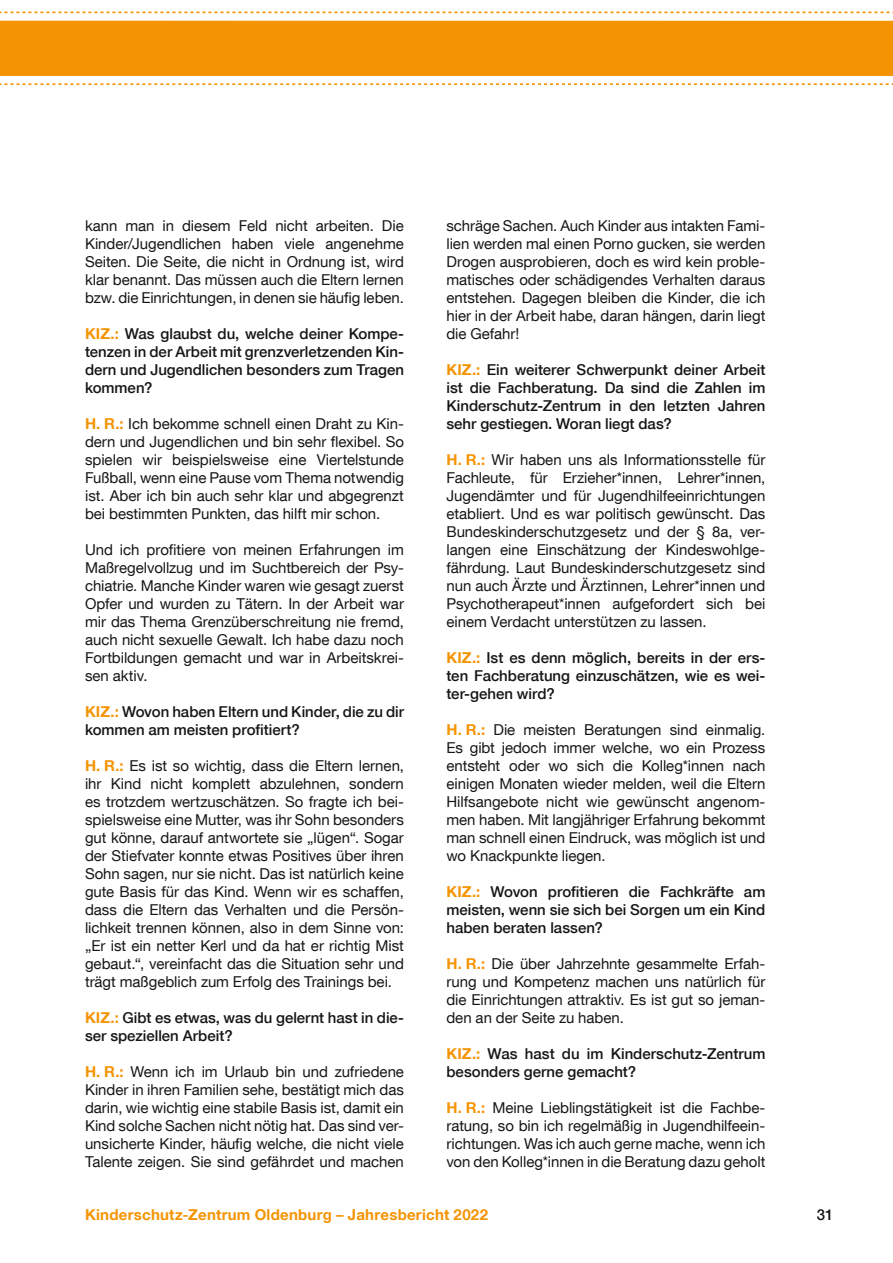
<style>
.page{position:relative;width:893px;height:1263px;background:#fff}
.page>*{position:absolute;margin:0;border:0;box-sizing:border-box;transform-origin:0 0}
.Fließtext{font:15px/18px "Helvetica Neue LT Com";letter-spacing:-.005em;color:#151616;text-align:justify}
.Fließtext-2{font:500 15px/18px "Helvetica Neue LT Com";color:#151616;text-align:justify}
.t1{font:700 15px "Helvetica Neue LT Com";letter-spacing:.015em;color:#f59403}
.s1{font-weight:700;color:#f59403}
</style>
<div class="page">
<svg style="left:0;top:11px;width:893px;height:75px"></svg>
<p class="Fließtext" style="left:85px;top:216px;width:320px">kann man in diesem Feld nicht arbeiten. Die Kinder/Jugendlichen haben viele angenehme Seiten. Die Seite, die nicht in Ordnung ist, wird klar benannt. Das müssen auch die Eltern lernen bzw. die Einrichtungen, in denen sie häufig leben.</p>
<p class="Fließtext-2" style="left:85px;top:324px;width:320px"><span class="s1">KIZ.:</span> Was glaubst du, welche deiner Kompe&shy;tenzen in der Arbeit mit grenzverletzenden Kin&shy;dern und Jugendlichen besonders zum Tragen kommen?</p>
<p class="Fließtext" style="left:85px;top:414px;width:320px"><span class="s1">H. R.:</span> Ich bekomme schnell einen Draht zu Kin&shy;dern und Jugendlichen und bin sehr flexibel. So spielen wir beispielsweise eine Viertelstunde Fußball, wenn eine Pause vom Thema notwendig ist. Aber ich bin auch sehr klar und abgegrenzt bei bestimmten Punkten, das hilft mir schon.</p>
<p class="Fließtext" style="left:85px;top:540px;width:320px">Und ich profitiere von meinen Erfahrungen im Maßregelvollzug und im Suchtbereich der Psy&shy;chiatrie. Manche Kinder waren wie gesagt zuerst Opfer und wurden zu Tätern. In der Arbeit war mir das Thema Grenzüberschreitung nie fremd, auch nicht sexuelle Gewalt. Ich habe dazu noch Fortbildungen gemacht und war in Arbeitskrei&shy;sen aktiv.</p>
<p class="Fließtext-2" style="left:85px;top:702px;width:320px"><span class="s1">KIZ.:</span> Wovon haben Eltern und Kinder, die zu dir kommen am meisten profitiert?</p>
<p class="Fließtext" style="left:85px;top:756px;width:320px"><span class="s1">H. R.:</span> Es ist so wichtig, dass die Eltern lernen, ihr Kind nicht komplett abzulehnen, sondern es trotzdem wertzuschätzen. So fragte ich bei&shy;spielsweise eine Mutter, was ihr Sohn besonders gut könne, darauf antwortete sie „lügen“. Sogar der Stiefvater konnte etwas Positives über ihren Sohn sagen, nur sie nicht. Das ist natürlich keine gute Basis für das Kind. Wenn wir es schaffen, dass die Eltern das Verhalten und die Persön&shy;lichkeit trennen können, also in dem Sinne von: „Er ist ein netter Kerl und da hat er richtig Mist gebaut.“, vereinfacht das die Situation sehr und trägt maßgeblich zum Erfolg des Trainings bei.</p>
<p class="Fließtext-2" style="left:85px;top:1008px;width:320px"><span class="s1">KIZ.:</span> Gibt es etwas, was du gelernt hast in die&shy;ser speziellen Arbeit?</p>
<p class="Fließtext" style="left:85px;top:1062px;width:320px"><span class="s1">H. R.:</span> Wenn ich im Urlaub bin und zufriedene Kinder in ihren Familien sehe, bestätigt mich das darin, wie wichtig eine stabile Basis ist, damit ein Kind solche Sachen nicht nötig hat. Das sind ver&shy;unsicherte Kinder, häufig welche, die nicht viele Talente zeigen. Sie sind gefährdet und machen</p>
<p class="Fließtext" style="left:446px;top:216px;width:320px">schräge Sachen. Auch Kinder aus intakten Fami&shy;lien werden mal einen Porno gucken, sie werden Drogen ausprobieren, doch es wird kein proble&shy;matisches oder schädigendes Verhalten daraus entstehen. Dagegen bleiben die Kinder, die ich hier in der Arbeit habe, daran hängen, darin liegt die Gefahr!</p>
<p class="Fließtext-2" style="left:446px;top:360px;width:320px"><span class="s1">KIZ.:</span> Ein weiterer Schwerpunkt deiner Arbeit ist die Fachberatung. Da sind die Zahlen im Kinderschutz-Zentrum in den letzten Jahren sehr gestiegen. Woran liegt das?</p>
<p class="Fließtext" style="left:446px;top:450px;width:320px"><span class="s1">H. R.:</span> Wir haben uns als Informationsstelle für Fachleute, für Erzieher*innen, Lehrer*innen, Jugendämter und für Jugendhilfeeinrichtungen etabliert. Und es war politisch gewünscht. Das Bundeskinderschutzgesetz und der § 8a, ver&shy;langen eine Einschätzung der Kindeswohlge&shy;fährdung. Laut Bundeskinderschutzgesetz sind nun auch Ärzte und Ärztinnen, Lehrer*innen und Psychotherapeut*innen aufgefordert sich bei einem Verdacht unterstützen zu lassen.</p>
<p class="Fließtext-2" style="left:446px;top:648px;width:320px"><span class="s1">KIZ.:</span> Ist es denn möglich, bereits in der ers&shy;ten Fachberatung einzuschätzen, wie es wei&shy;ter-gehen wird?</p>
<p class="Fließtext" style="left:446px;top:720px;width:320px"><span class="s1">H. R.:</span> Die meisten Beratungen sind einmalig.<br>Es gibt jedoch immer welche, wo ein Prozess entsteht oder wo sich die Kolleg*innen nach einigen Monaten wieder melden, weil die Eltern Hilfsangebote nicht wie gewünscht angenom&shy;men haben. Mit langjähriger Erfahrung bekommt man schnell einen Eindruck, was möglich ist und wo Knackpunkte liegen.</p>
<p class="Fließtext-2" style="left:446px;top:882px;width:320px"><span class="s1">KIZ.:</span> Wovon profitieren die Fachkräfte am meisten, wenn sie sich bei Sorgen um ein Kind haben beraten lassen?</p>
<p class="Fließtext" style="left:446px;top:954px;width:320px"><span class="s1">H. R.:</span> Die über Jahrzehnte gesammelte Erfah&shy;rung und Kompetenz machen uns natürlich für die Einrichtungen attraktiv. Es ist gut so jeman&shy;den an der Seite zu haben.</p>
<p class="Fließtext-2" style="left:446px;top:1044px;width:320px"><span class="s1">KIZ.:</span> Was hast du im Kinderschutz-Zentrum besonders gerne gemacht?</p>
<p class="Fließtext" style="left:446px;top:1098px;width:320px"><span class="s1">H. R.:</span> Meine Lieblingstätigkeit ist die Fachbe&shy;ratung, so bin ich regelmäßig in Jugendhilfeein&shy;richtungen. Was ich auch gerne mache, wenn ich von den Kolleg*innen in die Beratung dazu geholt</p>
<p class="t1" style="left:85px;top:1205px;width:404px">Kinderschutz-Zentrum Oldenburg – Jahresbericht 2022</p>
<p class="Fließtext-2" style="left:817px;top:1206px;width:18px">31</p>
</div>
